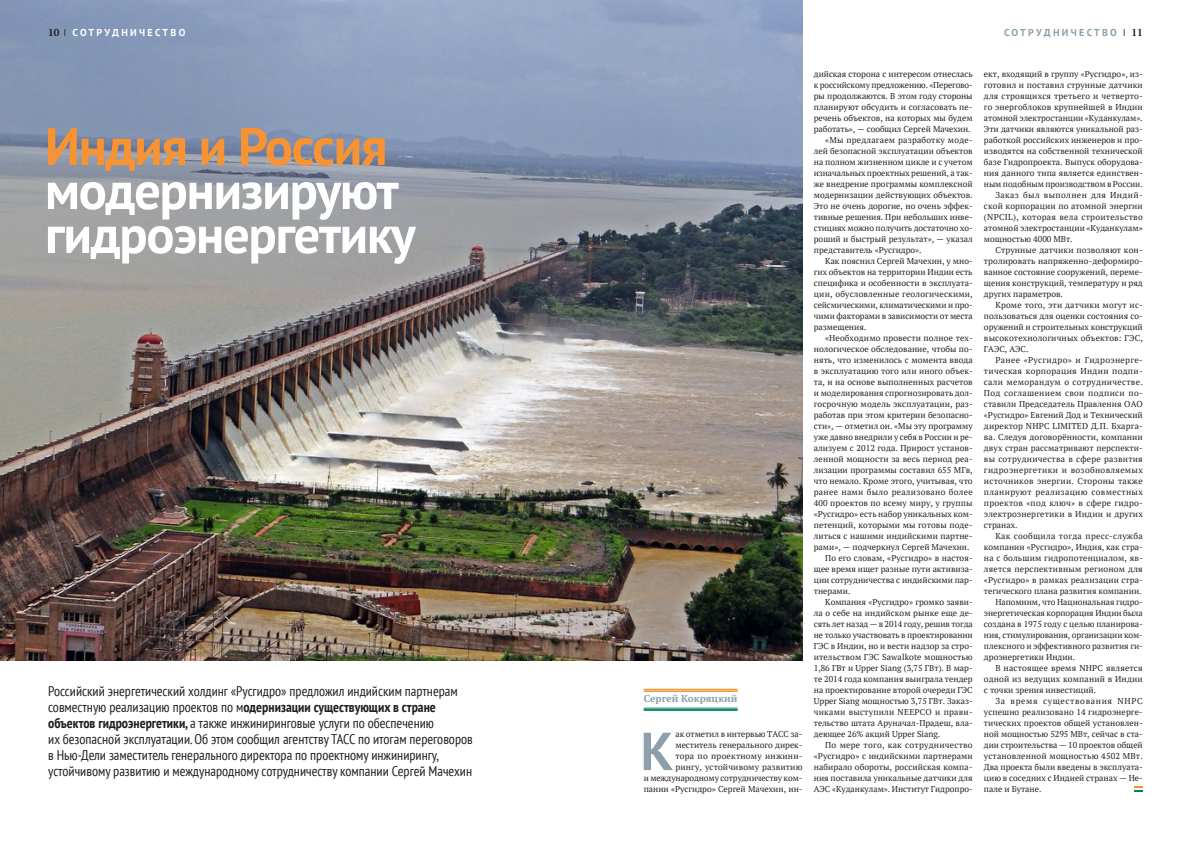
<style>
.page{position:relative;width:1191px;height:842px;background:#fff}
.page>*{position:absolute;margin:0;border:0;box-sizing:border-box;transform-origin:0 0}
.Bukva{font:700 53.4px "PT Sans";color:#8c9faa}
.TITLE_1{font:700 52.5px/44px "PT Sans";letter-spacing:-.025em;color:#fff}
.Lid{font:condensed 14px/16px "PT Sans";color:#231f20}
.t1{font:700 10px "PT Sans";letter-spacing:.23em;color:#8c9faa}
.t2{font:700 10px "PT Sans";letter-spacing:.23em;color:#fff}
.Autor{font:700 10px "PT Serif";color:#8c9faa}
.TEXT{font:8.5px/11px "PT Serif";color:#231f20;text-align:justify}
.Bukva-2{font:8.5px/11px "PT Serif";letter-spacing:-.005em;color:#231f20;text-align:right}
.s1{font-family:"PT Serif";color:#231f20}
.s2{font-weight:400;font-stretch:condensed;color:#231f20}
.s3{color:#f79332}
.s4{font-weight:700}
</style>
<div class="page">
<hr style="left:643px;top:708px;width:94px;height:1px;background:#00805f">
<hr style="left:643px;top:709px;width:94px;height:2px;background:#00805f">
<hr style="left:643px;top:689px;width:94px;height:2px;background:#f79332">
<hr style="left:643px;top:691px;width:94px;height:1px;background:#f79332">
<svg style="left:1134px;top:786px;width:8px;height:6px"></svg>
<img style="left:0;top:0;width:802px;height:660px">
<p class="t2" style="left:48px;top:26px;width:139px"><span class="s1">10</span> <span class="s2">I</span> СОТРУДНИЧЕСТВО</p>
<p class="TITLE_1" style="left:45px;top:123px;width:372px"><span class="s3">Индия и Россия </span>модернизируют гидроэнергетику</p>
<p class="Lid" style="left:48px;top:683px;width:426px">Российский энергетический холдинг «Русгидро» предложил индийским партнерам совместную реализацию проектов по м<span class="s4">одернизации существующих в стране объектов гидроэнергетики,</span> а также инжиниринговые услуги по обеспечению<br>их безопасной эксплуатации. Об этом сообщил агентству ТАСС по итогам переговоров в Нью-Дели заместитель генерального директора по проектному инжинирингу, устойчивому развитию и международному сотрудничеству компании Сергей Мачехин</p>
<p class="t1" style="left:1004px;top:26px;width:140px">СОТРУДНИЧЕСТВО <span class="s2">I</span> <span class="s1">11</span></p>
<p class="Autor" style="left:643px;top:692px;width:95px">Сергей Кокряцкий</p>
<p class="Bukva" style="left:640px;top:716px;width:35px">К</p>
<p class="Bukva-2" style="left:643px;top:728px;width:160px">ак отметил в интервью ТАСС за&shy;меститель генерального дирек-<br>тора по проектному инжини-<br>рингу, устойчивому развитию<br>и международному сотрудничеству ком&shy;пании «Русгидро» Сергей Мачехин, ин-</p>
<p class="Bukva-2" style="left:814px;top:68px;width:160px;text-align:justify">дийская сторона с интересом отнеслась к российскому предложению. «Перегово&shy;ры продолжаются. В этом году стороны планируют обсудить и согласовать пе&shy;речень объектов, на которых мы будем работать», — сообщил Сергей Мачехин.</p>
<p class="TEXT" style="left:814px;top:134px;width:160px;text-indent:11px">«Мы предлагаем разработку моде&shy;лей безопасной эксплуатации объектов на полном жизненном цикле и с учетом изначальных проектных решений, а так&shy;же внедрение программы комплексной модернизации действующих объектов.<br>Это не очень дорогие, но очень эффек&shy;тивные решения. При небольших инве&shy;стициях можно получить достаточно хо&shy;роший и быстрый результат», — указал представитель «Русгидро».</p>
<p class="TEXT" style="left:814px;top:255px;width:160px;text-indent:11px">Как пояснил Сергей Мачехин, у мно&shy;гих объектов на территории Индии есть специфика и особенности в эксплуата&shy;ции, обусловленные геологическими, сейсмическими, климатическими и про&shy;чими факторами в зависимости от места размещения.</p>
<p class="TEXT" style="left:814px;top:332px;width:160px;text-indent:11px">«Необходимо провести полное тех&shy;нологическое обследование, чтобы по&shy;нять, что изменилось с момента ввода в эксплуатацию того или иного объек&shy;та, и на основе выполненных расчетов и моделирования спрогнозировать дол&shy;госрочную модель эксплуатации, раз&shy;работав при этом критерии безопасно&shy;сти», — отметил он. «Мы эту программу уже давно внедрили у себя в России и ре&shy;ализуем с 2012 года. Прирост установ&shy;ленной мощности за весь период реа&shy;лизации программы составил 655 МГв, что немало. Кроме этого, учитывая, что ранее нами было реализовано более 400 проектов по всему миру, у группы «Русгидро» есть набор уникальных ком&shy;петенций, которыми мы готовы поде&shy;литься с нашими индийскими партне&shy;рами», — подчеркнул Сергей Мачехин.</p>
<p class="TEXT" style="left:814px;top:552px;width:160px;text-indent:11px">По его словам, «Русгидро» в настоя&shy;щее время ищет разные пути активиза&shy;ции сотрудничества с индийскими пар&shy;тнерами.</p>
<p class="TEXT" style="left:814px;top:596px;width:160px;text-indent:11px">Компания «Русгидро» громко заяви&shy;ла о себе на индийском рынке еще де&shy;сять лет назад — в 2014 году, решив тогда не только участвовать в проектировании ГЭС в Индии, но и вести надзор за стро&shy;ительством ГЭС Sawalkote мощностью 1,86 ГВт и Upper Siang (3,75 ГВт). В мар&shy;те 2014 года компания выиграла тендер на проектирование второй очереди ГЭС Upper Siang мощностью 3,75 ГВт. Заказ&shy;чиками выступили NEEPCO и прави&shy;тельство штата Аруначал-Прадеш, вла&shy;деющее 26% акций Upper Siang.</p>
<p class="TEXT" style="left:814px;top:739px;width:160px;text-indent:11px">По мере того, как сотрудничество «Русгидро» с индийскими партнерами набирало обороты, российская компа&shy;ния поставила уникальные датчики для АЭС «Куданкулам». Институт Гидропро-</p>
<p class="TEXT" style="left:984px;top:68px;width:160px">ект, входящий в группу «Русгидро», из&shy;готовил и поставил струнные датчики для строящихся третьего и четверто&shy;го энергоблоков крупнейшей в Индии атомной электростанции «Куданкулам».<br>Эти датчики являются уникальной раз&shy;работкой российских инженеров и про&shy;изводятся на собственной технической базе Гидропроекта. Выпуск оборудова&shy;ния данного типа является единствен&shy;ным подобным производством в России.</p>
<p class="TEXT" style="left:984px;top:189px;width:160px;text-indent:11px">Заказ был выполнен для Индий&shy;ской корпорации по атомной энергии (NPCIL), которая вела строительство атомной электростанции «Куданкулам» мощностью 4000 МВт.</p>
<p class="TEXT" style="left:984px;top:244px;width:160px;text-indent:11px">Струнные датчики позволяют кон&shy;тролировать напряженно-деформиро&shy;ванное состояние сооружений, переме&shy;щения конструкций, температуру и ряд других параметров.</p>
<p class="TEXT" style="left:984px;top:299px;width:160px;text-indent:11px">Кроме того, эти датчики могут ис&shy;пользоваться для оценки состояния со&shy;оружений и строительных конструкций высокотехнологичных объектов: ГЭС, ГАЭС, АЭС.</p>
<p class="TEXT" style="left:984px;top:354px;width:160px;text-indent:11px">Ранее «Русгидро» и Гидроэнерге&shy;тическая корпорация Индии подпи&shy;сали меморандум о сотрудничестве.<br>Под соглашением свои подписи по&shy;ставили Председатель Правления ОАО «Русгидро» Евгений Дод и Технический директор NHPC LIMITED Д.П. Бхарга&shy;ва. Следуя договорённости, компании двух стран рассматривают перспекти&shy;вы сотрудничества в сфере развития гидроэнергетики и возобновляемых источников энергии. Стороны также планируют реализацию совместных проектов «под ключ» в сфере гидро&shy;электроэнергетики в Индии и других странах.</p>
<p class="TEXT" style="left:984px;top:530px;width:160px;text-indent:11px">Как сообщила тогда пресс-служба компании «Русгидро», Индия, как стра&shy;на с большим гидропотенциалом, яв&shy;ляется перспективным регионом для «Русгидро» в рамках реализации стра&shy;тегического плана развития компании.</p>
<p class="TEXT" style="left:984px;top:596px;width:160px;text-indent:11px">Напомним, что Национальная гидро&shy;энергетическая корпорация Индии была создана в 1975 году с целью планирова&shy;ния, стимулирования, организации ком&shy;плексного и эффективного развития ги&shy;дроэнергетики Индии.</p>
<p class="TEXT" style="left:984px;top:662px;width:160px;text-indent:11px">В настоящее время NHPC является одной из ведущих компаний в Индии с точки зрения инвестиций.</p>
<p class="TEXT" style="left:984px;top:695px;width:160px;text-indent:11px">За время существования NHPC успешно реализовано 14 гидроэнерге&shy;тических проектов общей установлен&shy;ной мощностью 5295 МВт, сейчас в ста&shy;дии строительства — 10 проектов общей установленной мощностью 4502 МВт.<br>Два проекта были введены в эксплуата&shy;цию в соседних с Индией странах — Не&shy;пале и Бутане.</p>
</div>
